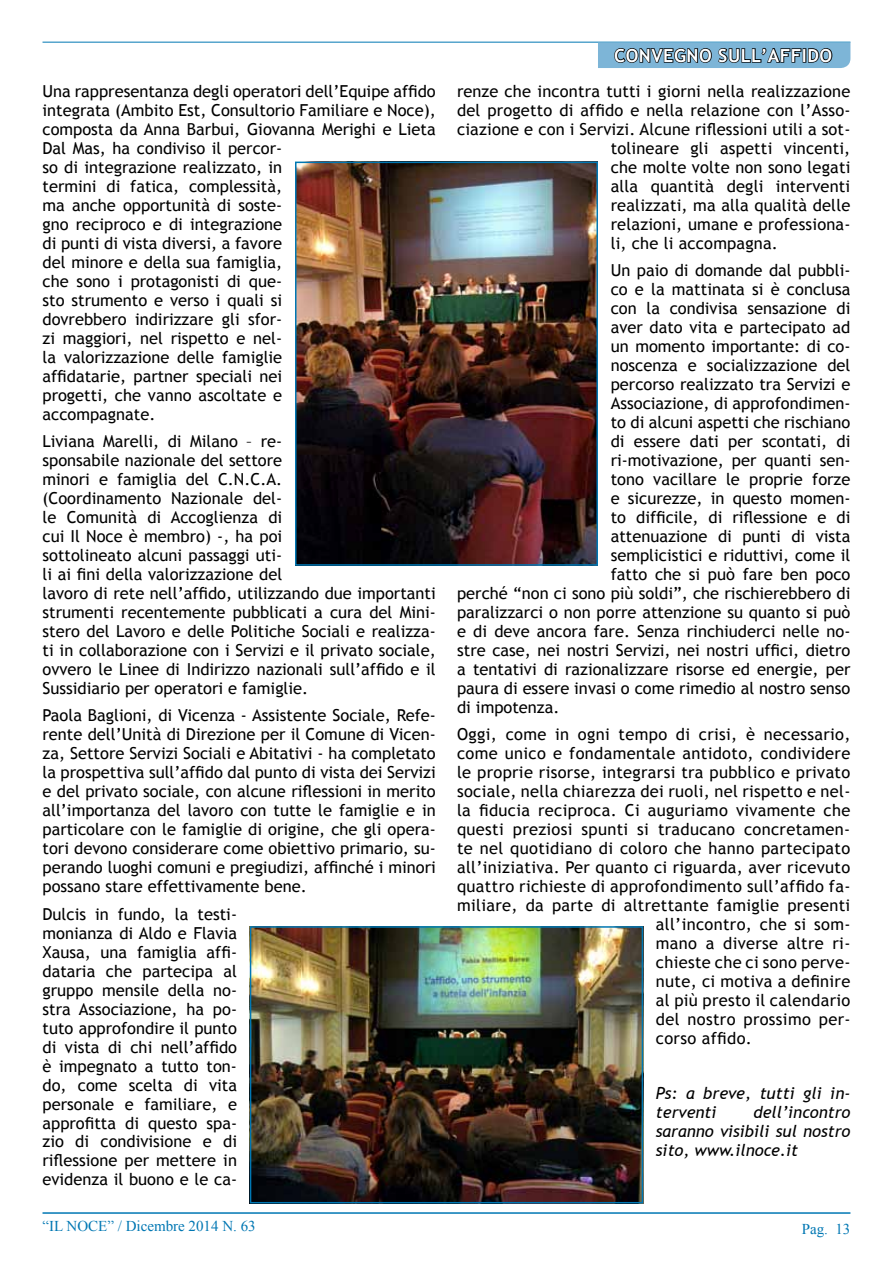
<style>
.page{position:relative;width:893px;height:1263px;background:#fff}
.page>*{position:absolute;margin:0;border:0;box-sizing:border-box;transform-origin:0 0}
.t1{font:700 18px "Trebuchet MS";color:#fff}
.t2{font:16.5px/19px "Trebuchet MS";color:#000}
.t3{font:16.5px "Trebuchet MS";letter-spacing:.02em;color:#000}
.t4{font:italic 16.5px/18.9px "Trebuchet MS";color:#000}
.t5{font:15px "Times New Roman";color:#0077b3}
</style>
<div class="page">
<hr style="left:43px;top:42px;width:807px;height:1px;background:#0077b3">
<hr style="left:43px;top:1212px;width:807px;height:2px;background:#0077b3">
<svg style="left:598px;top:43px;width:252px;height:25px;background:#5e88a1"></svg>
<img style="left:298px;top:165px;width:297px;height:398px">
<div style="left:295px;top:162px;width:303px;height:404px;border:2px solid #0077b3"></div>
<img style="left:253px;top:929px;width:387px;height:271px">
<div style="left:250px;top:926px;width:393px;height:277px;border:2px solid #0077b3"></div>
<p class="t2" style="left:43px;top:82px;width:395px">Una rappresentanza degli operatori dell’Equipe affido integrata (Ambito Est, Consultorio Familiare e Noce), composta da Anna Barbui, Giovanna Merighi e Lieta Dal Mas, ha condiviso il percor-<br>so di integrazione realizzato, in<br>termini di fatica, complessità,<br>ma anche opportunità di soste-<br>gno reciproco e di integrazione<br>di punti di vista diversi, a favore<br>del minore e della sua famiglia,<br>che sono i protagonisti di que-<br>sto strumento e verso i quali si<br>dovrebbero indirizzare gli sfor-<br>zi maggiori, nel rispetto e nel-<br>la valorizzazione delle famiglie<br>affidatarie, partner speciali nei<br>progetti, che vanno ascoltate e<br>accompagnate.</p>
<p class="t2" style="left:43px;top:432px;width:395px">Liviana Marelli, di Milano – re-<br>sponsabile nazionale del settore<br>minori e famiglia del C.N.C.A.<br>(Coordinamento Nazionale del-<br>le Comunità di Accoglienza di<br>cui Il Noce è membro) -, ha poi<br>sottolineato alcuni passaggi uti-<br>li ai fini della valorizzazione del<br>lavoro di rete nell’affido, utilizzando due importanti strumenti recentemente pubblicati a cura del Mini&shy;stero del Lavoro e delle Politiche Sociali e realizza&shy;ti in collaborazione con i Servizi e il privato sociale, ovvero le Linee di Indirizzo nazionali sull’affido e il Sussidiario per operatori e famiglie.</p>
<p class="t2" style="left:43px;top:706px;width:395px;text-align:justify">Paola Baglioni, di Vicenza - Assistente Sociale, Refe&shy;rente dell’Unità di Direzione per il Comune di Vicen&shy;za, Settore Servizi Sociali e Abitativi - ha completato la prospettiva sull’affido dal punto di vista dei Servizi e del privato sociale, con alcune riflessioni in merito all’importanza del lavoro con tutte le famiglie e in particolare con le famiglie di origine, che gli opera&shy;tori devono considerare come obiettivo primario, su&shy;perando luoghi comuni e pregiudizi, affinché i minori possano stare effettivamente bene.</p>
<p class="t2" style="left:43px;top:905px;width:196px;text-align:justify">Dulcis in fundo, la testi&shy;monianza di Aldo e Flavia Xausa, una famiglia affi&shy;dataria che partecipa al gruppo mensile della no&shy;stra Associazione, ha po&shy;tuto approfondire il punto di vista di chi nell’affido è impegnato a tutto ton&shy;do, come scelta di vita personale e familiare, e approfitta di questo spa&shy;zio di condivisione e di riflessione per mettere in evidenza il buono e le ca-</p>
<p class="t1" style="left:614px;top:44px;width:13px">CONV</p>
<p class="t1" style="left:663px;top:44px;width:24px">EGNO</p>
<p class="t1" style="left:718px;top:44px;width:61px">SU LL’AFFI</p>
<p class="t1" style="left:807px;top:44px;width:24px">DO</p>
<p class="t2" style="left:457px;top:82px;width:395px">renze che incontra tutti i giorni nella realizzazione</p>
<p class="t2" style="left:457px;top:101px;width:395px">del progetto di affido e nella relazione con l’Asso-</p>
<p class="t2" style="left:457px;top:120px;width:395px">ciazione e con i Servizi. Alcune riflessioni utili a sot-</p>
<p class="t2" style="left:611px;top:139px;width:241px">tolineare gli aspetti vincenti,</p>
<p class="t2" style="left:611px;top:158px;width:241px">che molte volte non sono legati</p>
<p class="t2" style="left:611px;top:177px;width:241px">alla quantità degli interventi</p>
<p class="t2" style="left:611px;top:196px;width:241px">realizzati, ma alla qualità delle</p>
<p class="t2" style="left:611px;top:215px;width:241px">relazioni, umane e professiona-</p>
<p class="t2" style="left:611px;top:234px;width:169px">li, che li accompagna.</p>
<p class="t2" style="left:611px;top:261px;width:241px">Un paio di domande dal pubbli-</p>
<p class="t2" style="left:611px;top:280px;width:241px">co e la mattinata si è conclusa</p>
<p class="t2" style="left:611px;top:299px;width:241px">con la condivisa sensazione di</p>
<p class="t2" style="left:611px;top:318px;width:241px">aver dato vita e partecipato ad</p>
<p class="t2" style="left:611px;top:337px;width:241px">un momento importante: di co-</p>
<p class="t2" style="left:611px;top:356px;width:241px">noscenza e socializzazione del</p>
<p class="t2" style="left:611px;top:375px;width:241px">percorso realizzato tra Servizi e</p>
<p class="t2" style="left:611px;top:394px;width:241px">Associazione, di approfondimen-</p>
<p class="t2" style="left:611px;top:413px;width:241px">to di alcuni aspetti che rischiano</p>
<p class="t2" style="left:611px;top:432px;width:241px">di essere dati per scontati, di</p>
<p class="t2" style="left:611px;top:451px;width:241px">ri-motivazione, per quanti sen-</p>
<p class="t2" style="left:611px;top:470px;width:241px">tono vacillare le proprie forze</p>
<p class="t2" style="left:611px;top:489px;width:241px">e sicurezze, in questo momen-</p>
<p class="t2" style="left:611px;top:508px;width:241px">to difficile, di riflessione e di</p>
<p class="t2" style="left:611px;top:527px;width:241px">attenuazione di punti di vista</p>
<p class="t2" style="left:611px;top:546px;width:241px">semplicistici e riduttivi, come il</p>
<p class="t2" style="left:611px;top:565px;width:241px">fatto che si può fare ben poco</p>
<p class="t2" style="left:457px;top:584px;width:395px">perché “non ci sono più soldi”, che rischierebbero di</p>
<p class="t2" style="left:457px;top:603px;width:395px">paralizzarci o non porre attenzione su quanto si può</p>
<p class="t2" style="left:457px;top:622px;width:395px">e di deve ancora fare. Senza rinchiuderci nelle no-</p>
<p class="t2" style="left:457px;top:641px;width:395px">stre case, nei nostri Servizi, nei nostri uffici, dietro</p>
<p class="t2" style="left:457px;top:660px;width:395px">a tentativi di razionalizzare risorse ed energie, per</p>
<p class="t2" style="left:457px;top:679px;width:395px">paura di essere invasi o come rimedio al nostro senso</p>
<p class="t2" style="left:457px;top:698px;width:104px">di impotenza.</p>
<p class="t3" style="left:457px;top:725px;width:395px">Oggi, come in ogni tempo di crisi, è necessario,</p>
<p class="t3" style="left:457px;top:744px;width:395px">come unico e fondamentale antidoto, condividere</p>
<p class="t3" style="left:457px;top:763px;width:395px">le proprie risorse, integrarsi tra pubblico e privato</p>
<p class="t3" style="left:457px;top:782px;width:395px">sociale, nella chiarezza dei ruoli, nel rispetto e nel-</p>
<p class="t3" style="left:457px;top:801px;width:395px">la fiducia reciproca. Ci auguriamo vivamente che</p>
<p class="t3" style="left:457px;top:820px;width:395px">questi preziosi spunti si traducano concretamen-</p>
<p class="t3" style="left:457px;top:839px;width:395px">te nel quotidiano di coloro che hanno partecipato</p>
<p class="t3" style="left:457px;top:858px;width:395px">all’iniziativa. Per quanto ci riguarda, aver ricevuto</p>
<p class="t3" style="left:457px;top:877px;width:395px">quattro richieste di approfondimento sull’affido fa-</p>
<p class="t3" style="left:457px;top:896px;width:395px">miliare, da parte di altrettante famiglie presenti</p>
<p class="t3" style="left:656px;top:915px;width:196px">all’incontro, che si som-</p>
<p class="t3" style="left:656px;top:934px;width:196px">mano a diverse altre ri-</p>
<p class="t3" style="left:656px;top:953px;width:196px">chieste che ci sono perve-</p>
<p class="t3" style="left:656px;top:971px;width:196px">nute, ci motiva a definire</p>
<p class="t3" style="left:656px;top:990px;width:196px">al più presto il calendario</p>
<p class="t3" style="left:656px;top:1009px;width:196px">del nostro prossimo per-</p>
<p class="t3" style="left:656px;top:1028px;width:98px">corso affido.</p>
<p class="t4" style="left:656px;top:1084px;width:196px">Ps: a breve, tutti gli in&shy;terventi</p>
<p class="t4" style="left:656px;top:1103px;width:196px;text-align:justify;text-indent:98px">dell’incontro saranno visibili sul nostro sito, www.ilnoce.it</p>
<p class="t5" style="left:43px;top:1216px;width:215px">“IL NOCE” / Dicembre 2014 N. 63</p>
<p class="t5" style="left:802px;top:1218px;width:50px">Pag. 13</p>
</div>
